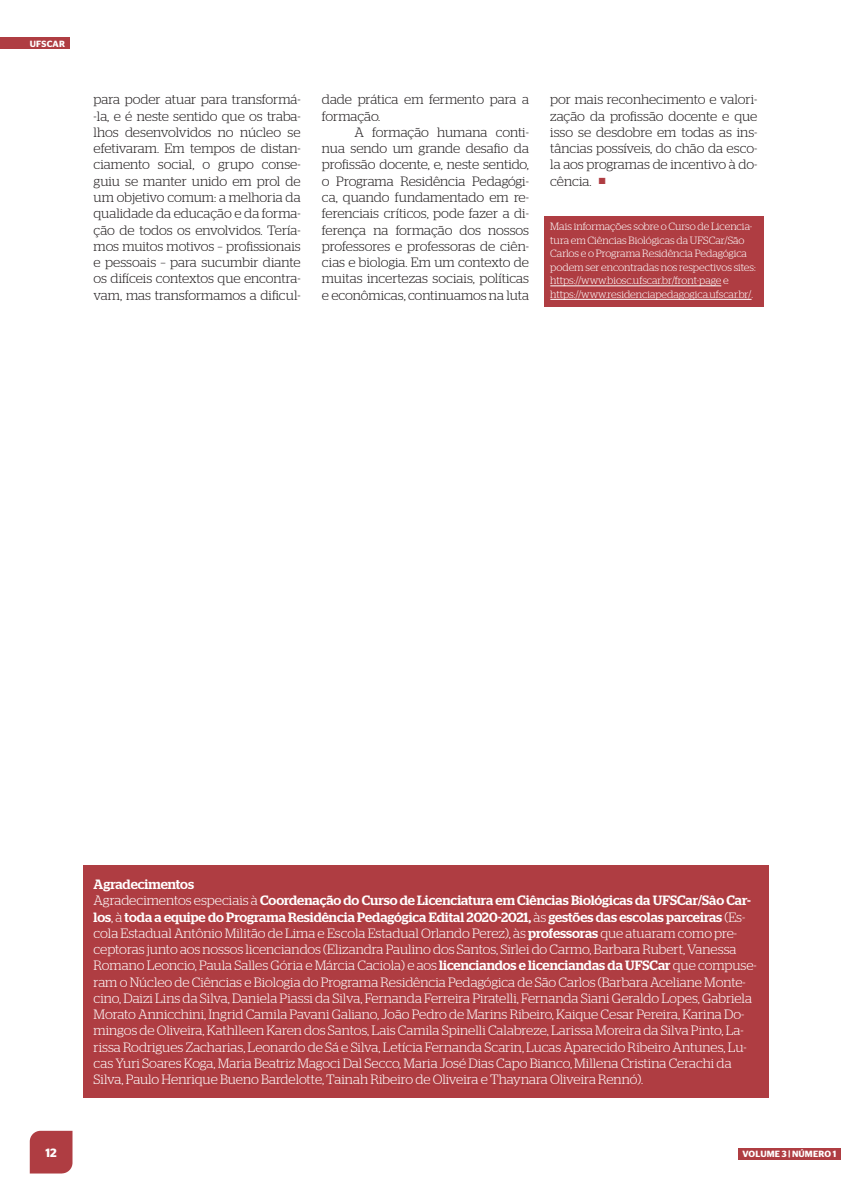
<style>
.page{position:relative;width:851px;height:1191px;background:#fff}
.page>*{position:absolute;margin:0;border:0;box-sizing:border-box;transform-origin:0 0}
.texto_quadro_box{font:300 13.5px/16.2px "Stag";color:#fff}
.paragrafo{font:300 13.5px/16.2px "Stag";letter-spacing:-.005em;color:#231f20;text-align:justify}
.texto_quadro_box-2{font:500 13.5px "Stag";letter-spacing:-.005em;color:#fff}
.t1{font:600 12px "Stag Sans";color:#fff}
.texto_quadro_box-3{font:300 10.5px/13.5px "Stag";color:#fff}
.t2{font:600 9px "Stag Sans";letter-spacing:.02em;color:#fff}
.s1{font-family:"Times New Roman";font-weight:400;color:#af3d42}
.s2{font-weight:500}
</style>
<div class="page">
<div style="left:30px;top:1130px;width:42px;height:43px;background:#af3d42"></div>
<div style="left:0;top:37px;width:69px;height:12px;background:#af3d42"></div>
<div style="left:738px;top:1147px;width:102px;height:12px;background:#af3d42"></div>
<div style="left:83px;top:865px;width:684px;height:232px;background:#af3d42"></div>
<div style="left:543px;top:216px;width:220px;height:90px;background:#af3d42"></div>
<hr style="left:550px;top:285px;width:171px;height:1px;background:#fff">
<hr style="left:550px;top:299px;width:201px;height:1px;background:#fff">
<p class="t2" style="left:30px;top:38px;width:37px">UFSCAR</p>
<p class="paragrafo" style="left:94px;top:91px;width:208px">para poder atuar para transformá--la, e é neste sentido que os traba&shy;lhos desenvolvidos no núcleo se efetivaram. Em tempos de distan&shy;ciamento social, o grupo conse&shy;guiu se manter unido em prol de um objetivo comum: a melhoria da qualidade da educação e da forma&shy;ção de todos os envolvidos. Tería&shy;mos muitos motivos – profissionais e pessoais – para sucumbir diante os difíceis contextos que encontra&shy;vam, mas transformamos a dificul-</p>
<p class="paragrafo" style="left:322px;top:91px;width:208px">dade prática em fermento para a formação.</p>
<p class="paragrafo" style="left:322px;top:124px;width:208px;text-indent:33px">A formação humana conti&shy;nua sendo um grande desafio da profissão docente, e, neste sentido, o Programa Residência Pedagógi&shy;ca, quando fundamentado em re&shy;ferenciais críticos, pode fazer a di&shy;ferença na formação dos nossos professores e professoras de ciên&shy;cias e biologia. Em um contexto de muitas incertezas sociais, políticas e econômicas, continuamos na luta</p>
<p class="paragrafo" style="left:550px;top:91px;width:208px">por mais reconhecimento e valori&shy;zação da profissão docente e que isso se desdobre em todas as ins&shy;tâncias possíveis, do chão da esco&shy;la aos programas de incentivo à do&shy;cência. <span class="s1">■</span></p>
<p class="texto_quadro_box-3" style="left:550px;top:220px;width:207px">Mais informações sobre o Curso de Licencia&shy;tura em Ciências Biológicas da UFSCar/São Carlos e o Programa Residência Pedagógica podem ser encontradas nos respectivos sites: https://www.biosc.ufscar.br/front-page e</p>
<p class="texto_quadro_box-3" style="left:550px;top:287px;width:204px">https://www.residenciapedagogica.ufscar.br/.</p>
<p class="texto_quadro_box-2" style="left:94px;top:876px;width:102px">Agradecimentos</p>
<p class="texto_quadro_box" style="left:94px;top:892px;width:664px">Agradecimentos especiais à <span class="s2">Coordenação do Curso de Licenciatura em Ciências Biológicas da UFSCar/Sâo Car&shy;los</span>, à <span class="s2">toda a equipe do Programa Residência Pedagógica Edital 2020-2021,</span> às <span class="s2">gestões das escolas parceiras</span> (Es&shy;cola Estadual Antônio Militão de Lima e Escola Estadual Orlando Perez), às <span class="s2">professoras</span> que atuaram como pre&shy;ceptoras junto aos nossos licenciandos (Elizandra Paulino dos Santos, Sirlei do Carmo, Barbara Rubert, Vanessa Romano Leoncio, Paula Salles Gória e Márcia Caciola) e aos <span class="s2">licenciandos e licenciandas da UFSCar</span> que compuse&shy;ram o Núcleo de Ciências e Biologia do Programa Residência Pedagógica de São Carlos (Barbara Aceliane Monte&shy;cino, Daizi Lins da Silva, Daniela Piassi da Silva, Fernanda Ferreira Piratelli, Fernanda Siani Geraldo Lopes, Gabriela Morato Annicchini, Ingrid Camila Pavani Galiano, João Pedro de Marins Ribeiro, Kaique Cesar Pereira, Karina Do&shy;mingos de Oliveira, Kathlleen Karen dos Santos, Lais Camila Spinelli Calabreze, Larissa Moreira da Silva Pinto, La&shy;rissa Rodrigues Zacharias, Leonardo de Sá e Silva, Letícia Fernanda Scarin, Lucas Aparecido Ribeiro Antunes, Lu&shy;cas Yuri Soares Koga, Maria Beatriz Magoci Dal Secco, Maria José Dias Capo Bianco, Millena Cristina Cerachi da Silva, Paulo Henrique Bueno Bardelotte, Tainah Ribeiro de Oliveira e Thaynara Oliveira Rennó).</p>
<p class="t1" style="left:45px;top:1145px;width:13px">12</p>
<p class="t2" style="left:742px;top:1148px;width:95px">VOLUME 3 | NÚMERO 1</p>
</div>
